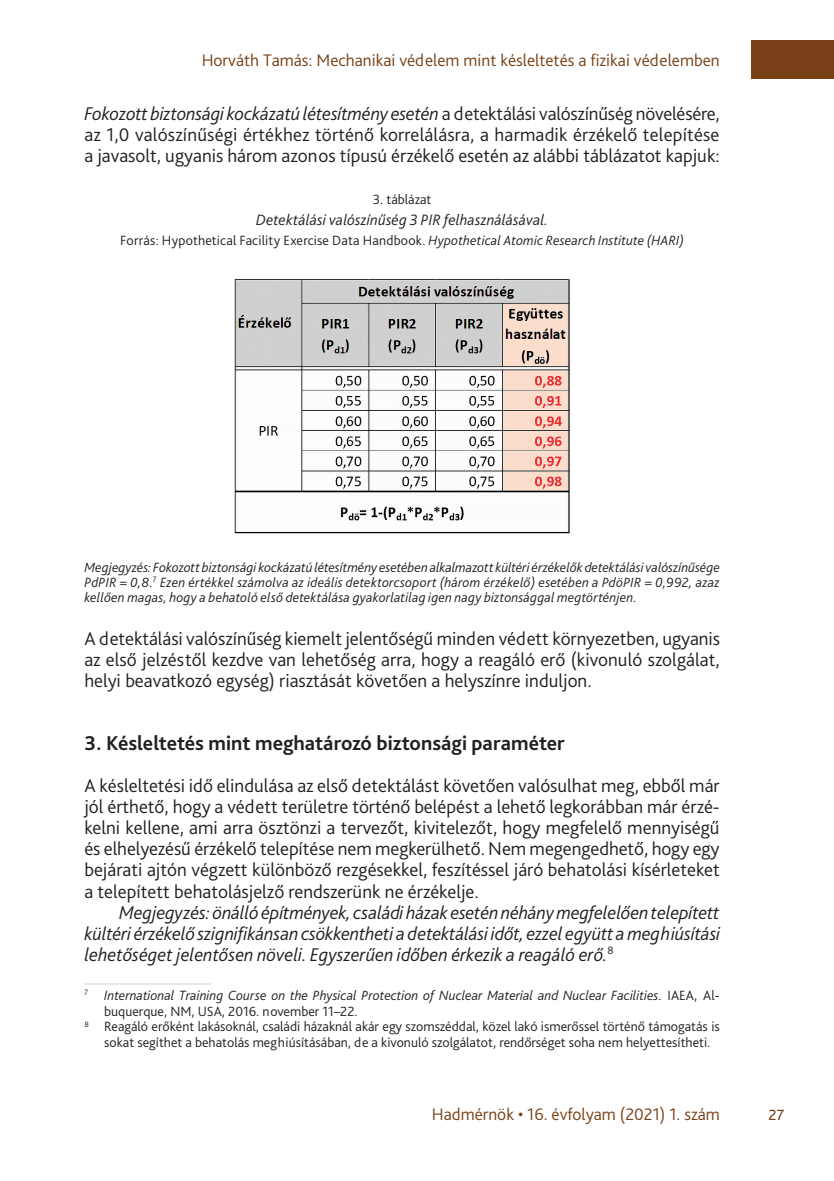
<style>
.page{position:relative;width:834px;height:1181px;background:#fff}
.page>*{position:absolute;margin:0;border:0;box-sizing:border-box;transform-origin:0 0}
.t1{font:700 21px "Bliss Pro";color:#231f20}
.t2{font:300 19.25px/21px "Bliss Pro";color:#231f20;text-align:justify}
.t3{font:italic 300 19.25px/21px "Bliss Pro";color:#231f20;text-align:justify}
.t4{font:300 19.25px "Bliss Pro";color:#784118}
.t5{font:300 17.5px "Bliss Pro";color:#784118}
.t6{font:italic 300 15.75px "Bliss Pro";letter-spacing:.005em;color:#231f20}
.t7{font:italic 300 14px/14.7px "Bliss Pro";color:#231f20;text-align:justify}
.t8{font:300 14px "Bliss Pro";color:#231f20}
.s1{font-style:italic}
.s2{font-style:normal}
</style>
<div class="page">
<div style="left:750px;top:41px;width:83px;height:38px;background:#784118"></div>
<img style="left:234px;top:279px;width:336px;height:255px">
<hr style="left:84px;top:983px;width:126px;height:1px;background:#d1d2d4">
<p class="t5" style="left:202px;top:49px;width:519px">Horváth Tamás: Mechanikai védelem mint késleltetés a fizikai védelemben</p>
<p class="t2" style="left:84px;top:103px;width:636px"><span class="s1">Fokozott biztonsági kockázatú létesítmény esetén</span> a detektálási valószínűség növelésére, az -1,0 valószínűségi értékhez történő korrelálásra, a harmadik érzékelő telepítése a javasolt, ugyanis három azonos típusú érzékelő esetén az alábbi táblázatot kapjuk:</p>
<p class="t8" style="left:373px;top:191px;width:60px">3. táblázat</p>
<p class="t6" style="left:256px;top:210px;width:293px">Detektálási valószínűség 3 PIR felhasználásával.</p>
<p class="t8" style="left:120px;top:232px;width:565px">Forrás: Hypothetical Facility Exercise Data Handbook. <span class="s1">Hypothetical Atomic Research Institute (HARI)</span></p>
<p class="t7" style="left:84px;top:560px;width:636px">Megjegyzés: Fokozott biztonsági kockázatú létesítmény esetében alkalmazott kültéri érzékelők detektálási valószínűsége PdPIR = 0,8.<sup>7</sup> Ezen értékkel számolva az ideális detektorcsoport (három érzékelő) esetében a PdöPIR = 0,992, azaz kellően magas, hogy a behatoló első detektálása gyakorlatilag igen nagy biztonsággal megtörténjen.</p>
<p class="t2" style="left:84px;top:628px;width:637px">A detektálási valószínűség kiemelt jelentőségű minden védett környezetben, ugyanis az első jelzéstől kezdve van lehetőség arra, hogy a reagáló erő (kivonuló szolgálat, helyi beavatkozó egység) riasztását követően a helyszínre induljon.</p>
<p class="t1" style="left:84px;top:730px;width:482px">3. Késleltetés mint meghatározó biztonsági paraméter</p>
<p class="t2" style="left:84px;top:775px;width:636px">A késleltetési idő elindulása az első detektálást követően valósulhat meg, ebből már jól érthető, hogy a védett területre történő belépést a lehető legkorábban már érzé&shy;kelni kellene, ami arra ösztönzi a tervezőt, kivitelezőt, hogy megfelelő mennyiségű és elhelyezésű érzékelő telepítése nem megkerülhető. Nem megengedhető, hogy egy bejárati ajtón végzett különböző rezgésekkel, feszítéssel járó behatolási kísérleteket a telepített behatolásjelző rendszerünk ne érzékelje.</p>
<p class="t3" style="left:84px;top:901px;width:637px;text-indent:35px">Megjegyzés: önálló építmények, családi házak esetén néhány megfelelően telepített kültéri érzékelő szignifikánsan csökkentheti a detektálási időt, ezzel együtt ameghiúsítási lehetőséget jelentősen növeli. Egyszerűen időben érkezik a reagáló erő.<sup>8</sup></p>
<p class="t7" style="left:84px;top:987px;width:636px"><sup>7</sup> International Training Course on the Physical Protection of Nuclear Material and Nuclear Facilities<span class="s2">. IAEA, Al-</span></p>
<p class="t8" style="left:104px;top:1002px;width:255px">buquerque, NM, USA, 2016. november 11–22.</p>
<p class="t8" style="left:84px;top:1018px;width:636px"><sup>8</sup> Reagáló erőként lakásoknál, családi házaknál akár egy szomszéddal, közel lakó ismerőssel történő támogatás is</p>
<p class="t8" style="left:104px;top:1033px;width:607px">sokat segíthet a behatolás meghiúsításában, de a kivonuló szolgálatot, rendőrséget soha nem helyettesítheti.</p>
<p class="t5" style="left:432px;top:1103px;width:289px">Hadmérnök • 16. évfolyam (2021) 1. szám</p>
<p class="t4" style="left:768px;top:1102px;width:17px">27</p>
</div>
